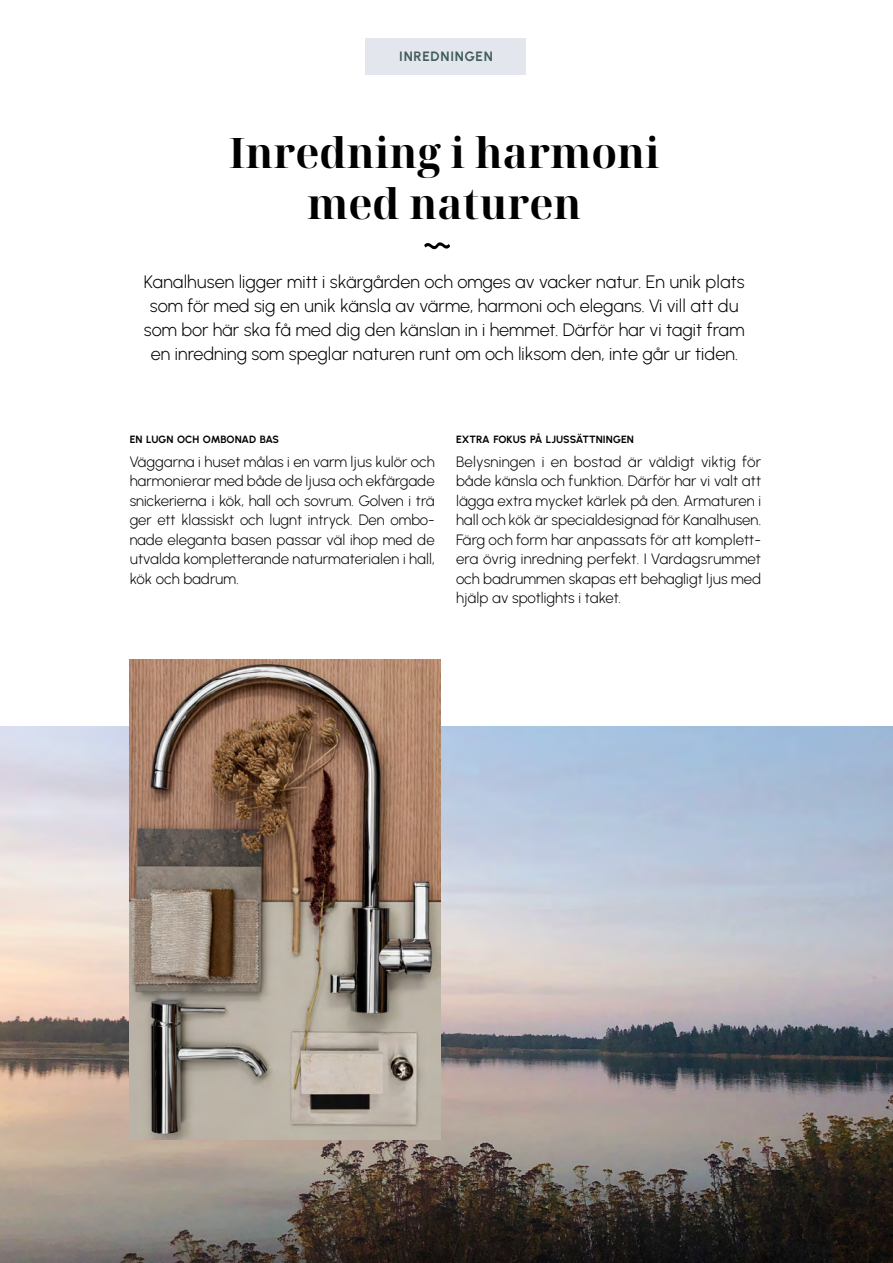
<style>
.page{position:relative;width:893px;height:1263px;background:#fff}
.page>*{position:absolute;margin:0;border:0;box-sizing:border-box;transform-origin:0 0}
.t1{font:700 42px/50.4px "Noto Serif Display";color:#000;text-align:center}
.t2{font:300 18px/24px "Urbanist";color:#000;text-align:center}
.t3{font:300 15px/19.5px "Urbanist";color:#000;text-align:justify}
.t4{font:700 13.5px "Urbanist";letter-spacing:.06em;color:#415d59}
.t5{font:700 10.5px "Urbanist";color:#000}
</style>
<div class="page">
<img style="left:0;top:727px;width:893px;height:536px">
<div style="left:366px;top:38px;width:160px;height:36px;background:#e3e7ed"></div>
<svg style="left:424px;top:242px;width:26px;height:7px"></svg>
<img style="left:130px;top:659px;width:311px;height:480px">
<p class="t4" style="left:399px;top:48px;width:95px">INREDNINGEN</p>
<h1 class="t1" style="left:229px;top:129px;width:433px">Inredning i harmoni med naturen</h1>
<p class="t2" style="left:144px;top:270px;width:602px">Kanalhusen ligger mitt i skärgården och omges av vacker natur. En unik plats som för med sig en unik känsla av värme, harmoni och elegans. Vi vill att du som bor här ska få med dig den känslan in i hemmet. Därför har vi tagit fram en inredning som speglar naturen runt om och liksom den, inte går ur tiden.</p>
<p class="t5" style="left:130px;top:433px;width:151px">EN LUGN OCH OMBONAD BAS</p>
<p class="t3" style="left:130px;top:452px;width:307px">Väggarna i huset målas i en varm ljus kulör och harmonierar med både de ljusa och ekfärgade snickerierna i kök, hall och sovrum. Golven i trä ger ett klassiskt och lugnt intryck. Den ombo&shy;nade eleganta basen passar väl ihop med de utvalda kompletterande naturmaterialen i hall, kök och badrum.</p>
<p class="t5" style="left:456px;top:433px;width:179px">EXTRA FOKUS PÅ LJUSSÄTTNINGEN</p>
<p class="t3" style="left:456px;top:452px;width:307px">Belysningen i en bostad är väldigt viktig för både känsla och funktion. Därför har vi valt att lägga extra mycket kärlek på den. Armaturen i hall och kök är specialdesignad för Kanalhusen.<br>Färg och form har anpassats för att komplett&shy;era övrig inredning perfekt. I Vardagsrummet och badrummen skapas ett behagligt ljus med hjälp av spotlights i taket.</p>
</div>
